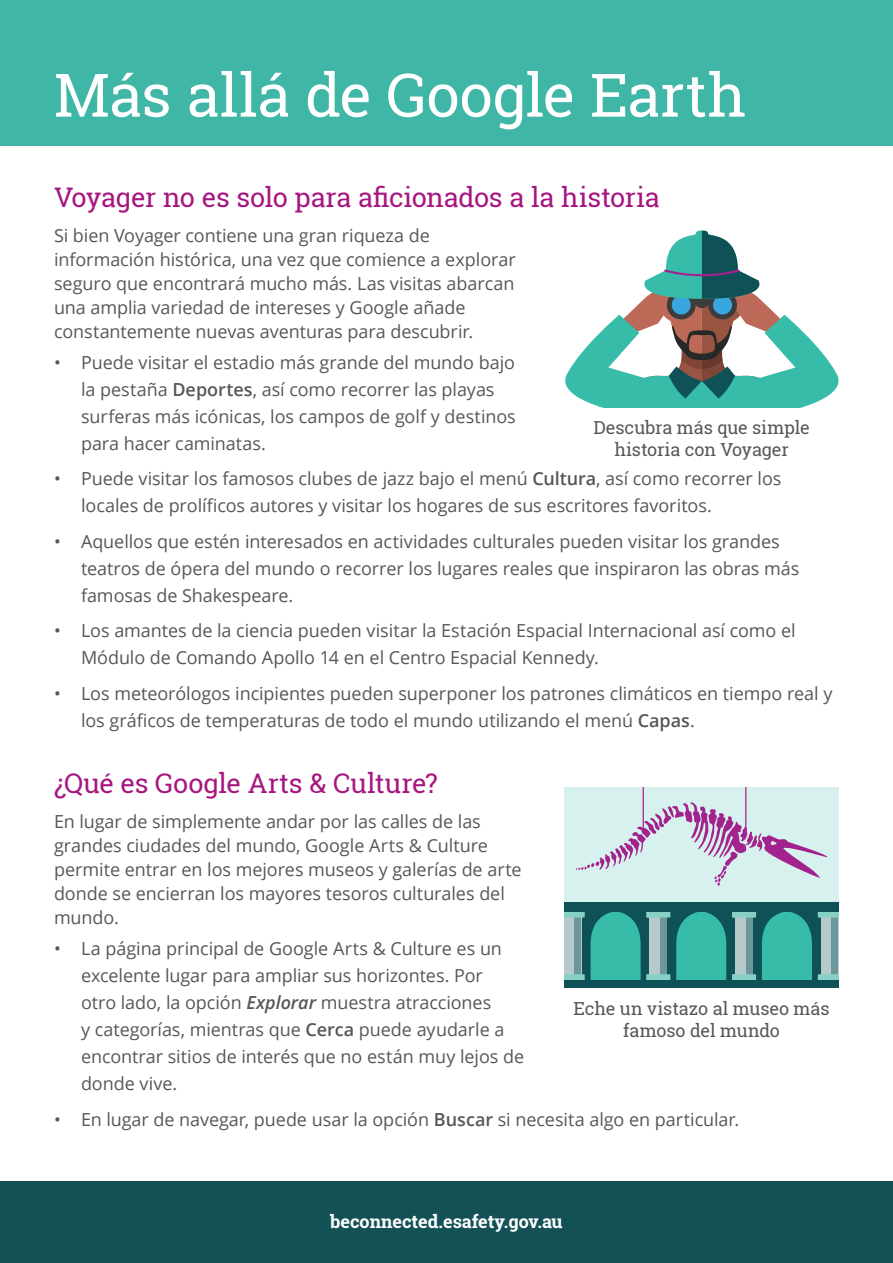
<style>
.page{position:relative;width:893px;height:1263px;background:#fff}
.page>*{position:absolute;margin:0;border:0;box-sizing:border-box;transform-origin:0 0}
.t1{font:60px "Roboto Slab";letter-spacing:-.01em;color:#fff}
.t2{font:27px "Roboto Slab";letter-spacing:-.01em;color:#a71680}
.t3{font:18px/27px "Open Sans";letter-spacing:-.005em;color:#575756}
.t4{font:18px/21.6px "Roboto Slab";letter-spacing:-.005em;color:#575756;text-align:center}
.t5{font:700 18px "Roboto Slab";color:#fff}
.s1{font-weight:600}
.s2{font-weight:600;font-style:italic}
</style>
<div class="page">
<div style="left:0;top:1181px;width:893px;height:82px;background:#135157"></div>
<div style="left:0;top:0;width:893px;height:145px;background:#40b6a6"></div>
<svg style="left:565px;top:230px;width:274px;height:177px"></svg>
<div style="left:573px;top:902px;width:86px;height:81px;background:#0e5257"></div>
<svg style="left:591px;top:912px;width:50px;height:68px;background:#32b1a0"></svg>
<div style="left:564px;top:788px;width:275px;height:116px;background:#d7f2ee"></div>
<div style="left:564px;top:911px;width:17px;height:70px;background:#b6cacc"></div>
<div style="left:574px;top:917px;width:7px;height:58px;background:#6d979a"></div>
<svg style="left:564px;top:911px;width:21px;height:6px"></svg>
<svg style="left:564px;top:974px;width:21px;height:6px"></svg>
<div style="left:564px;top:902px;width:110px;height:9px;background:#0e5257"></div>
<div style="left:658px;top:902px;width:86px;height:81px;background:#0e5257"></div>
<svg style="left:676px;top:912px;width:50px;height:68px;background:#32b1a0"></svg>
<div style="left:650px;top:911px;width:17px;height:70px;background:#b6cacc"></div>
<div style="left:660px;top:917px;width:7px;height:58px;background:#6d979a"></div>
<div style="left:646px;top:911px;width:24px;height:6px;background:#87d0c6"></div>
<div style="left:646px;top:974px;width:24px;height:7px;background:#87d0c6"></div>
<div style="left:744px;top:902px;width:86px;height:81px;background:#0e5257"></div>
<svg style="left:762px;top:912px;width:50px;height:68px;background:#32b1a0"></svg>
<div style="left:735px;top:911px;width:18px;height:70px;background:#b6cacc"></div>
<div style="left:746px;top:917px;width:7px;height:58px;background:#6d979a"></div>
<div style="left:732px;top:911px;width:24px;height:6px;background:#87d0c6"></div>
<div style="left:732px;top:974px;width:24px;height:7px;background:#87d0c6"></div>
<div style="left:821px;top:911px;width:17px;height:70px;background:#b6cacc"></div>
<div style="left:831px;top:917px;width:7px;height:58px;background:#6d979a"></div>
<svg style="left:818px;top:911px;width:21px;height:6px"></svg>
<svg style="left:818px;top:974px;width:21px;height:6px"></svg>
<div style="left:729px;top:902px;width:110px;height:9px;background:#0e5257"></div>
<div style="left:564px;top:980px;width:275px;height:8px;background:#0e5257"></div>
<hr style="left:745px;top:788px;width:1px;height:46px;background:#a3238e">
<hr style="left:643px;top:788px;width:1px;height:42px;background:#a3238e">
<svg style="left:575px;top:802px;width:253px;height:84px"></svg>
<h1 class="t1" style="left:54px;top:54px;width:694px">Más allá de Google Earth</h1>
<h2 class="t2" style="left:54px;top:179px;width:607px">Voyager no es solo para aficionados a la historia</h2>
<p class="t3" style="left:54px;top:223px;width:463px;line-height:24px">Si bien Voyager contiene una gran riqueza de información histórica, una vez que comience a explorar seguro que encontrará mucho más. Las visitas abarcan una amplia variedad de intereses y Google añade constantemente nuevas aventuras para descubrir.</p>
<p class="t3" style="left:81px;top:348px;width:436px;text-indent:-27px">• Puede visitar el estadio más grande del mundo bajo la pestaña <span class="s1">Deportes</span>, así como recorrer las playas surferas más icónicas, los campos de golf y destinos para hacer caminatas.</p>
<p class="t3" style="left:81px;top:465px;width:702px;text-indent:-27px">• Puede visitar los famosos clubes de jazz bajo el menú <span class="s1">Cultura</span>, así como recorrer los locales de prolíficos autores y visitar los hogares de sus escritores favoritos.</p>
<p class="t3" style="left:81px;top:527px;width:720px;text-indent:-27px">• Aquellos que estén interesados en actividades culturales pueden visitar los grandes teatros de ópera del mundo o recorrer los lugares reales que inspiraron las obras más famosas de Shakespeare.</p>
<p class="t3" style="left:81px;top:617px;width:716px;text-indent:-27px">• Los amantes de la ciencia pueden visitar la Estación Espacial Internacional así como el<br>Módulo de Comando Apollo 14 en el Centro Espacial Kennedy.</p>
<p class="t3" style="left:81px;top:679px;width:753px;text-indent:-27px">• Los meteorólogos incipientes pueden superponer los patrones climáticos en tiempo real y los gráficos de temperaturas de todo el mundo utilizando el menú <span class="s1">Capas</span>.</p>
<p class="t4" style="left:593px;top:417px;width:218px">Descubra más que simple historia con Voyager</p>
<h2 class="t2" style="left:54px;top:765px;width:385px">¿Qué es Google Arts &amp; Culture?</h2>
<p class="t3" style="left:54px;top:809px;width:469px;line-height:24px">En lugar de simplemente andar por las calles de las grandes ciudades del mundo, Google Arts &amp; Culture permite entrar en los mejores museos y galerías de arte donde se encierran los mayores tesoros culturales del mundo.</p>
<p class="t3" style="left:81px;top:934px;width:445px;text-indent:-27px">• La página principal de Google Arts &amp; Culture es un excelente lugar para ampliar sus horizontes. Por<br>otro lado, la opción <span class="s2">Explorar</span> muestra atracciones<br>y categorías, mientras que <span class="s1">Cerca</span> puede ayudarle a encontrar sitios de interés que no están muy lejos de donde vive.</p>
<p class="t3" style="left:54px;top:1105px;width:687px">• En lugar de navegar, puede usar la opción <span class="s1">Buscar</span> si necesita algo en particular.</p>
<p class="t4" style="left:574px;top:997px;width:257px">Eche un vistazo al museo más famoso del mundo</p>
<p class="t5" style="left:330px;top:1209px;width:234px">beconnected.esafety.gov.au</p>
</div>
